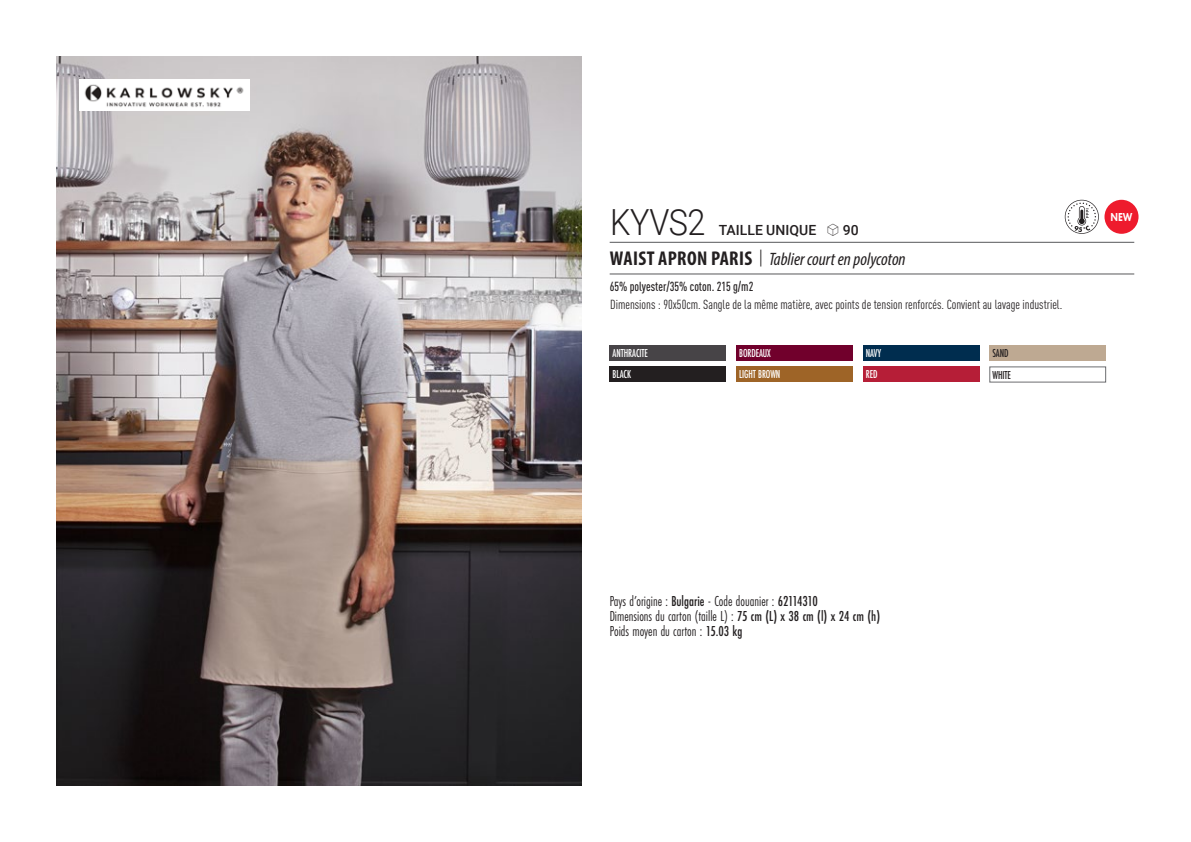
<style>
.page{position:relative;width:1191px;height:842px;background:#fff}
.page>*{position:absolute;margin:0;border:0;box-sizing:border-box;transform-origin:0 0}
.t1{font:300 36px "Roboto";letter-spacing:-.015em;color:#231f20;scale:.9 1}
.t2{font:italic 18px "Myriad Variable Concept";color:#231f20}
.t3{font:15px "Futura PT Cond";color:#231f20;scale:.95 1}
.t4{font:500 14px "Roboto";letter-spacing:.005em;color:#231f20}
.t5{font:condensed 13px "DIN Pro";color:#231f20}
.grammage_2020{font:500 condensed 13px "DIN Pro";color:#231f20;scale:.95 1}
.Coloris_nuancier_bla{font:500 12px "Futura PT Cond";letter-spacing:-.01em;color:#fff;scale:.9 1}
.Coloris_nuancier{font:500 12px "Futura PT Cond";letter-spacing:-.01em;color:#231f20;scale:.9 1}
.nuancier_bloc_packsh{font:800 12px "Futura PT";color:#fff;scale:.8 1}
.s1{font-family:"Linotype Shapeshifter";font-weight:400;font-size:16px}
.s2{font-family:"Myriad Pro";font-weight:700;font-style:normal;font-stretch:condensed;font-size:20px}
.s3{font-family:"Roboto Condensed";font-weight:300;font-style:normal;font-size:20px}
.s4{font-weight:500}
</style>
<div class="page">
<img style="left:57px;top:57px;width:524px;height:728px">
<img style="left:79px;top:79px;width:170px;height:32px">
<div style="left:609px;top:345px;width:117px;height:16px;background:#474447"></div>
<div style="left:609px;top:367px;width:117px;height:15px;background:#231f20"></div>
<div style="left:736px;top:345px;width:116px;height:16px;background:#71002c"></div>
<div style="left:736px;top:367px;width:116px;height:15px;background:#9e6427"></div>
<div style="left:863px;top:345px;width:116px;height:16px;background:#002d4f"></div>
<div style="left:863px;top:367px;width:116px;height:15px;background:#b61e37"></div>
<div style="left:989px;top:345px;width:116px;height:16px;background:#bea992"></div>
<svg style="left:1064px;top:200px;width:34px;height:34px"></svg>
<div style="left:1104px;top:200px;width:34px;height:34px;background:#ee1b2d;border-radius:50%"></div>
<hr style="left:609px;top:242px;width:525px;height:1px;background:#57585a">
<hr style="left:609px;top:274px;width:525px;height:1px;background:#57585a">
<p class="t1" style="left:610px;top:197px;width:107px">KYVS2</p>
<p class="t4" style="left:718px;top:220px;width:142px">TAILLE UNIQUE <span class="s1">S</span> 90</p>
<p class="t2" style="left:610px;top:249px;width:297px"><span class="s2">WAIST APRON PARIS</span> <span class="s3">|</span> Tablier court en polycoton</p>
<p class="grammage_2020" style="left:609px;top:277px;width:153px">65% polyester/35% coton. 215 g/m2</p>
<p class="t5" style="left:610px;top:295px;width:453px">Dimensions : 90x50cm. Sangle de la même matière, avec points de tension renforcés. Convient au lavage industriel.</p>
<p class="Coloris_nuancier_bla" style="left:612px;top:346px;width:41px">ANTHRACITE</p>
<p class="Coloris_nuancier_bla" style="left:612px;top:367px;width:22px">BLACK</p>
<p class="Coloris_nuancier_bla" style="left:739px;top:346px;width:37px">BORDEAUX</p>
<p class="Coloris_nuancier_bla" style="left:739px;top:367px;width:47px">LIGHT BROWN</p>
<p class="Coloris_nuancier_bla" style="left:866px;top:346px;width:18px">NAVY</p>
<p class="Coloris_nuancier_bla" style="left:866px;top:367px;width:15px">RED</p>
<p class="Coloris_nuancier" style="left:992px;top:346px;width:19px">SAND</p>
<p class="Coloris_nuancier" style="left:992px;top:367px;width:22px">WHITE</p>
<p class="nuancier_bloc_packsh" style="left:1110px;top:210px;width:29px">NEW</p>
<p class="t3" style="left:609px;top:592px;width:220px">Pays d’origine : <span class="s4">Bulgarie</span> - Code douanier : <span class="s4">62114310</span></p>
<p class="t3" style="left:609px;top:607px;width:286px">Dimensions du carton (taille L) : <span class="s4">75 cm (L) x 38 cm (l) x 24 cm (h)</span></p>
<p class="t3" style="left:609px;top:622px;width:141px">Poids moyen du carton : <span class="s4">15.03 kg</span></p>
</div>
